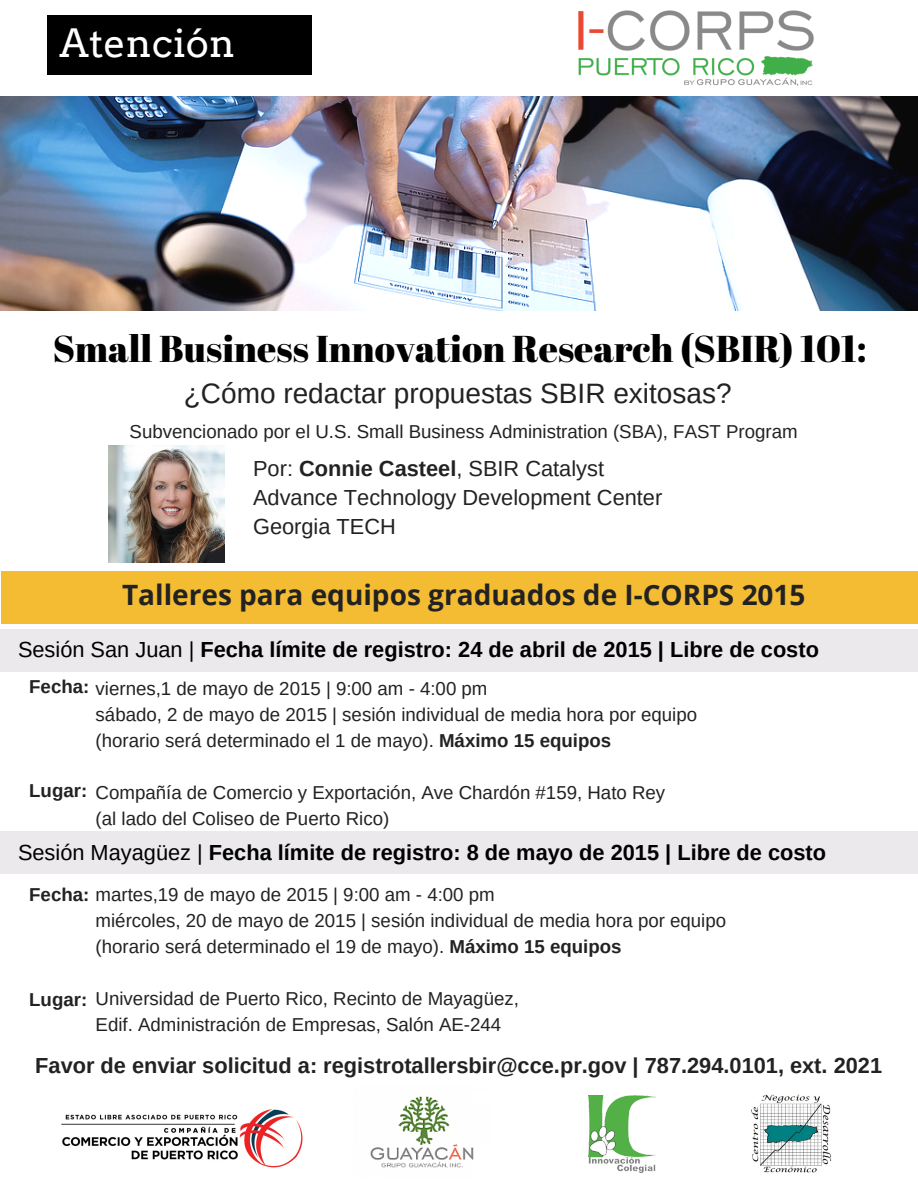
<style>
.page{position:relative;width:918px;height:1188px;background:#fff}
.page>*{position:absolute;margin:0;border:0;box-sizing:border-box;transform-origin:0 0}
.t1{font:39px "Arvo";color:#fff}
.t2{font:37.35px "Abril Fatface";color:#000}
.t3{font:700 28.05px "Open Sans";color:#222}
.t4{font:28.05px "Arimo";color:#222}
.t5{font:700 21.75px "Arimo";color:#000}
.t6{font:21.75px/29.2px "Arimo";color:#222}
.t7{font:700 21.75px "Arimo";color:#222}
.t8{font:18.75px/25.8px "Arimo";color:#222}
.t9{font:700 18.75px "Arimo";color:#222}
.s1{font-weight:700}
.s2{font-weight:400}
</style>
<div class="page">
<div style="left:47px;top:15px;width:265px;height:59px;background:#000"></div>
<img style="left:0;top:97px;width:918px;height:213px">
<img style="left:108px;top:446px;width:117px;height:116px">
<div style="left:23px;top:594px;width:871px;height:9px;background:#f4bc33"></div>
<div style="left:1px;top:602px;width:23px;height:21px;background:#f4bc33"></div>
<div style="left:23px;top:602px;width:871px;height:21px;background:#f4bc33"></div>
<div style="left:893px;top:602px;width:25px;height:21px;background:#f4bc33"></div>
<div style="left:893px;top:572px;width:25px;height:23px;background:#f4bc33"></div>
<div style="left:23px;top:572px;width:871px;height:23px;background:#f4bc33"></div>
<div style="left:893px;top:594px;width:25px;height:9px;background:#f4bc33"></div>
<div style="left:1px;top:594px;width:23px;height:9px;background:#f4bc33"></div>
<div style="left:1px;top:572px;width:23px;height:23px;background:#f4bc33"></div>
<div style="left:0;top:650px;width:19px;height:22px;background:#ebe9ec"></div>
<div style="left:18px;top:650px;width:878px;height:22px;background:#ebe9ec"></div>
<div style="left:895px;top:650px;width:23px;height:22px;background:#ebe9ec"></div>
<div style="left:895px;top:629px;width:23px;height:23px;background:#ebe9ec"></div>
<div style="left:18px;top:629px;width:878px;height:23px;background:#ebe9ec"></div>
<div style="left:0;top:629px;width:19px;height:23px;background:#ebe9ec"></div>
<div style="left:0;top:852px;width:19px;height:22px;background:#ebe9ec"></div>
<div style="left:18px;top:852px;width:878px;height:22px;background:#ebe9ec"></div>
<div style="left:895px;top:852px;width:23px;height:22px;background:#ebe9ec"></div>
<div style="left:895px;top:831px;width:23px;height:24px;background:#ebe9ec"></div>
<div style="left:18px;top:831px;width:878px;height:24px;background:#ebe9ec"></div>
<div style="left:0;top:831px;width:19px;height:24px;background:#ebe9ec"></div>
<img style="left:61px;top:1109px;width:242px;height:59px">
<img style="left:370px;top:1096px;width:104px;height:72px">
<img style="left:588px;top:1096px;width:68px;height:76px">
<img style="left:751px;top:1095px;width:80px;height:77px">
<img style="left:578px;top:10px;width:236px;height:76px">
<h1 class="t1" style="left:60px;top:20px;width:177px">Atención</h1>
<h2 class="t2" style="left:53px;top:323px;width:815px">Small Business Innovation Research (SBIR) 101:</h2>
<h3 class="t4" style="left:184px;top:377px;width:549px">¿Cómo redactar propuestas SBIR exitosas?</h3>
<p class="t8" style="left:130px;top:418px;width:670px">Subvencionado por el U.S. Small Business Administration (SBA), FAST Program</p>
<p class="t6" style="left:253px;top:454px;width:411px">Por: <span class="s1">Connie Casteel</span>, SBIR Catalyst<br>Advance Technology Development Center<br>Georgia TECH</p>
<h3 class="t3" style="left:122px;top:575px;width:685px">Talleres para equipos graduados de I-CORPS 2015</h3>
<p class="t5" style="left:18px;top:637px;width:802px"><span class="s2">Sesión San Juan |</span> Fecha límite de registro: 24 de abril de 2015 | Libre de costo</p>
<p class="t8" style="left:96px;top:676px;width:603px">viernes,1 de mayo de 2015 | 9:00 am - 4:00 pm<br>sábado, 2 de mayo de 2015 | sesión individual de media hora por equipo (horario será determinado el 1 de mayo). <span class="s1">Máximo 15 equipos</span></p>
<p class="t8" style="left:96px;top:779px;width:571px">Compañía de Comercio y Exportación, Ave Chardón #159, Hato Rey (al lado del Coliseo de Puerto Rico)</p>
<p class="t5" style="left:18px;top:840px;width:810px"><span class="s2">Sesión Mayagüez |</span> Fecha límite de registro: 8 de mayo de 2015 | Libre de costo</p>
<p class="t8" style="left:96px;top:882px;width:632px;text-indent:-66px"><span class="s1">Fecha:</span> martes,19 de mayo de 2015 | 9:00 am - 4:00 pm<br>miércoles, 20 de mayo de 2015 | sesión individual de media hora por equipo (horario será determinado el 19 de mayo). <span class="s1">Máximo 15 equipos</span></p>
<p class="t8" style="left:96px;top:985px;width:425px;text-indent:-66px"><span class="s1">Lugar:</span> Universidad de Puerto Rico, Recinto de Mayagüez,<br>Edif. Administración de Empresas, Salón AE-244</p>
<p class="t9" style="left:29px;top:676px;width:62px">Fecha:</p>
<p class="t9" style="left:29px;top:780px;width:60px">Lugar:</p>
<p class="t7" style="left:35px;top:1054px;width:848px">Favor de enviar solicitud a: registrotallersbir@cce.pr.gov | 787.294.0101, ext. 2021</p>
</div>
